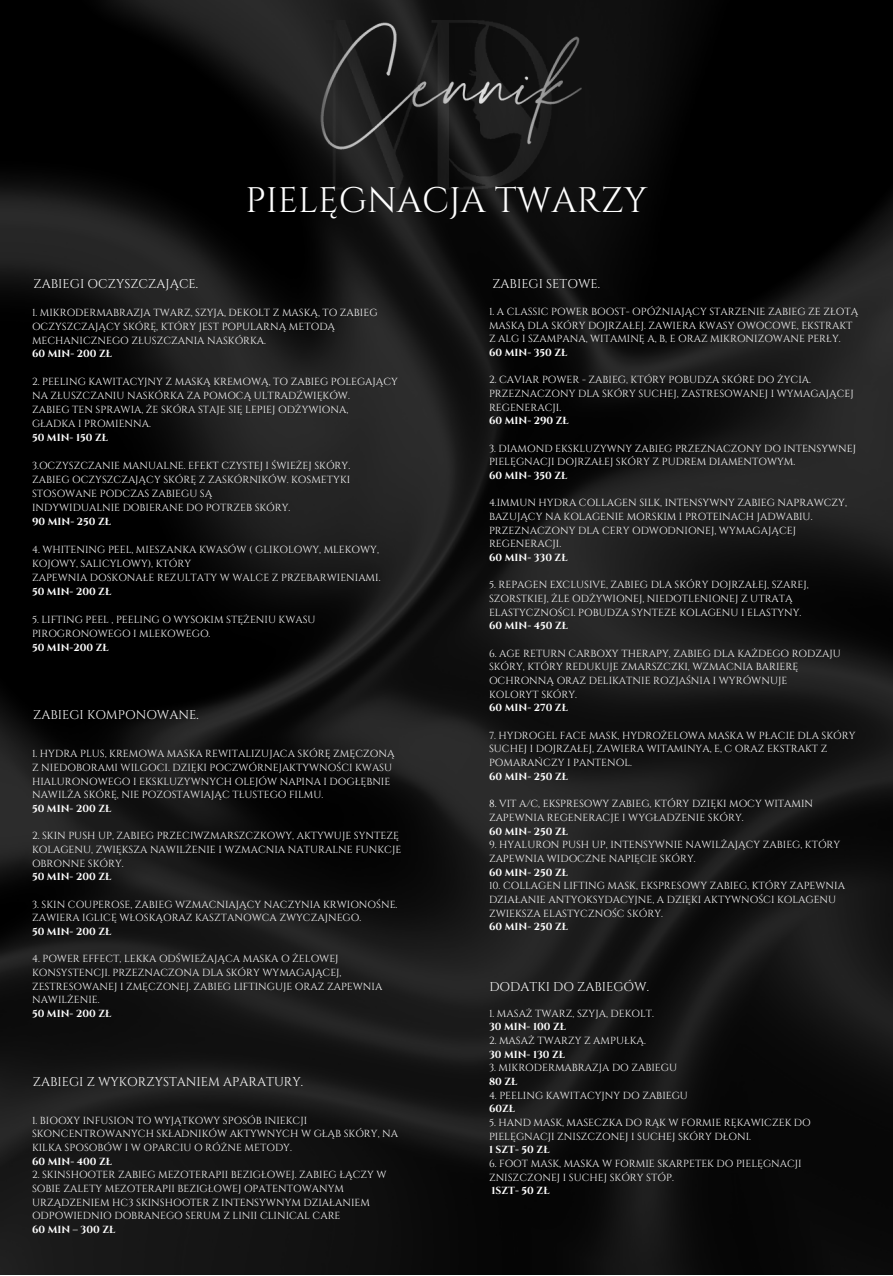
<style>
.page{position:relative;width:893px;height:1276px;background:#fff}
.page>*{position:absolute;margin:0;border:0;box-sizing:border-box;transform-origin:0 0}
.t1{font:35.4px "Cinzel";color:#fff}
.t2{font:12.6px "Cinzel";color:#fff}
.t3{font:10.2px/13.6px "Cinzel";color:#fff}
.t4{font:700 10.2px "Cinzel";color:#fff}
</style>
<div class="page">
<img style="left:0;top:0;width:892px;height:1275px">
<img style="left:316px;top:152px;width:260px;height:62px">
<img style="left:289px;top:20px;width:314px;height:132px">
<p class="t1" style="left:245px;top:177px;width:403px">PIELĘGNACJA TWARZY</p>
<p class="t2" style="left:34px;top:275px;width:166px">ZABIEGI OCZYSZCZAJĄCE.</p>
<p class="t3" style="left:32px;top:305px;width:347px">1. MIKRODERMABRAZJA TWARZ, SZYJA, DEKOLT Z MASKĄ, TO ZABIEG<br>OCZYSZCZAJĄCY SKÓRĘ, KTÓRY JEST POPULARNĄ METODĄ<br>MECHANICZNEGO ZŁUSZCZANIA NASKÓRKA.</p>
<p class="t4" style="left:32px;top:348px;width:82px">60 MIN- 200 ZŁ</p>
<p class="t3" style="left:32px;top:375px;width:367px">2. PEELING KAWITACYJNY Z MASKĄ KREMOWĄ, TO ZABIEG POLEGAJĄCY<br>NA ZŁUSZCZANIU NASKÓRKA ZA POMOCĄ ULTRADŹWIĘKÓW.</p>
<p class="t3" style="left:32px;top:403px;width:318px">ZABIEG TEN SPRAWIA, ŻE SKÓRA STAJE SIĘ LEPIEJ ODŻYWIONA,</p>
<p class="t3" style="left:32px;top:417px;width:120px">GŁADKA I PROMIENNA.</p>
<p class="t4" style="left:32px;top:431px;width:78px">50 MIN- 150 ZŁ</p>
<p class="t3" style="left:32px;top:459px;width:319px">3.OCZYSZCZANIE MANUALNE. EFEKT CZYSTEJ I ŚWIEŻEJ SKÓRY.</p>
<p class="t3" style="left:32px;top:473px;width:319px">ZABIEG OCZYSZCZAJĄCY SKÓRĘ Z ZASKÓRNIKÓW. KOSMETYKI<br>STOSOWANE PODCZAS ZABIEGU SĄ</p>
<p class="t3" style="left:32px;top:501px;width:260px">INDYWIDUALNIE DOBIERANE DO POTRZEB SKÓRY.</p>
<p class="t4" style="left:32px;top:515px;width:81px">90 MIN- 250 ZŁ</p>
<p class="t3" style="left:32px;top:543px;width:348px">4. WHITENING PEEL, MIESZANKA KWASÓW ( GLIKOLOWY, MLEKOWY,<br>KOJOWY, SALICYLOWY), KTÓRY</p>
<p class="t3" style="left:32px;top:571px;width:350px">ZAPEWNIA DOSKONAŁE REZULTATY W WALCE Z PRZEBARWIENIAMI.</p>
<p class="t4" style="left:32px;top:585px;width:81px">50 MIN- 200 ZŁ</p>
<p class="t3" style="left:32px;top:613px;width:285px">5. LIFTING PEEL , PEELING O WYSOKIM STĘŻENIU KWASU<br>PIROGRONOWEGO I MLEKOWEGO.</p>
<p class="t4" style="left:32px;top:641px;width:78px">50 MIN-200 ZŁ</p>
<p class="t2" style="left:33px;top:707px;width:167px">ZABIEGI KOMPONOWANE.</p>
<p class="t3" style="left:32px;top:747px;width:364px">1. HYDRA PLUS, KREMOWA MASKA REWITALIZUJACA SKÓRĘ ZMĘCZONĄ Z NIEDOBORAMI WILGOCI. DZIĘKI POCZWÓRNEJAKTYWNOŚCI KWASU HIALURONOWEGO I EKSKLUZYWNYCH OLEJÓW NAPINA I DOGŁĘBNIE NAWILŻA SKÓRĘ, NIE POZOSTAWIAJĄC TŁUSTEGO FILMU.</p>
<p class="t4" style="left:32px;top:802px;width:81px">50 MIN- 200 ZŁ</p>
<p class="t3" style="left:32px;top:829px;width:371px">2. SKIN PUSH UP, ZABIEG PRZECIWZMARSZCZKOWY, AKTYWUJE SYNTEZĘ<br>KOLAGENU, ZWIĘKSZA NAWILŻENIE I WZMACNIA NATURALNE FUNKCJE<br>OBRONNE SKÓRY.</p>
<p class="t4" style="left:32px;top:870px;width:81px">50 MIN- 200 ZŁ</p>
<p class="t3" style="left:32px;top:898px;width:367px">3. SKIN COUPEROSE, ZABIEG WZMACNIAJĄCY NACZYNIA KRWIONOŚNE.<br>ZAWIERA IGLICĘ WŁOSKĄORAZ KASZTANOWCA ZWYCZAJNEGO.</p>
<p class="t4" style="left:32px;top:925px;width:81px">50 MIN- 200 ZŁ</p>
<p class="t3" style="left:32px;top:952px;width:352px">4. POWER EFFECT, LEKKA ODŚWIEŻAJĄCA MASKA O ŻELOWEJ<br>KONSYSTENCJI. PRZEZNACZONA DLA SKÓRY WYMAGAJĄCEJ,<br>ZESTRESOWANEJ I ZMĘCZONEJ. ZABIEG LIFTINGUJE ORAZ ZAPEWNIA</p>
<p class="t3" style="left:32px;top:993px;width:69px">NAWILŻENIE.</p>
<p class="t4" style="left:32px;top:1007px;width:81px">50 MIN- 200 ZŁ</p>
<p class="t2" style="left:33px;top:1073px;width:272px">ZABIEGI Z WYKORZYSTANIEM APARATURY.</p>
<p class="t3" style="left:32px;top:1114px;width:367px">1. BIOOXY INFUSION TO WYJĄTKOWY SPOSÓB INIEKCJI<br>SKONCENTROWANYCH SKŁADNIKÓW AKTYWNYCH W GŁĄB SKÓRY, NA<br>KILKA SPOSOBÓW I W OPARCIU O RÓŻNE METODY.</p>
<p class="t4" style="left:32px;top:1155px;width:82px">60 MIN- 400 ZŁ</p>
<p class="t3" style="left:32px;top:1168px;width:356px">2. SKINSHOOTER ZABIEG MEZOTERAPII BEZIGŁOWEJ. ZABIEG ŁĄCZY W<br>SOBIE ZALETY MEZOTERAPII BEZIGŁOWEJ OPATENTOWANYM<br>URZĄDZENIEM HC3 SKINSHOOTER Z INTENSYWNYM DZIAŁANIEM</p>
<p class="t3" style="left:32px;top:1209px;width:310px">ODPOWIEDNIO DOBRANEGO SERUM Z LINII CLINICAL CARE</p>
<p class="t4" style="left:32px;top:1223px;width:85px">60 MIN – 300 ZŁ</p>
<p class="t2" style="left:492px;top:275px;width:109px">ZABIEGI SETOWE.</p>
<p class="t3" style="left:489px;top:305px;width:371px">1. A CLASSIC POWER BOOST- OPÓŻNIAJĄCY STARZENIE ZABIEG ZE ZŁOTĄ<br>MASKĄ DLA SKÓRY DOJRZAŁEJ. ZAWIERA KWASY OWOCOWE, EKSTRAKT<br>Z ALG I SZAMPANA, WITAMINĘ A, B, E ORAZ MIKRONIZOWANE PERŁY.</p>
<p class="t4" style="left:489px;top:346px;width:80px">60 MIN- 350 ZŁ</p>
<p class="t3" style="left:489px;top:373px;width:366px">2. CAVIAR POWER - ZABIEG, KTÓRY POBUDZA SKÓRE DO ŻYCIA.<br>PRZEZNACZONY DLA SKÓRY SUCHEJ, ZASTRESOWANEJ I WYMAGAJĄCEJ<br>REGENERACJI.</p>
<p class="t4" style="left:489px;top:414px;width:81px">60 MIN- 290 ZŁ</p>
<p class="t3" style="left:489px;top:442px;width:368px">3. DIAMOND EKSKLUZYWNY ZABIEG PRZEZNACZONY DO INTENSYWNEJ<br>PIELĘGNACJI DOJRZAŁEJ SKÓRY Z PUDREM DIAMENTOWYM.</p>
<p class="t4" style="left:489px;top:469px;width:80px">60 MIN- 350 ZŁ</p>
<p class="t3" style="left:489px;top:496px;width:359px">4.IMMUN HYDRA COLLAGEN SILK, INTENSYWNY ZABIEG NAPRAWCZY,<br>BAZUJĄCY NA KOLAGENIE MORSKIM I PROTEINACH JADWABIU.<br>PRZEZNACZONY DLA CERY ODWODNIONEJ, WYMAGAJĄCEJ</p>
<p class="t3" style="left:489px;top:537px;width:74px">REGENERACJI.</p>
<p class="t4" style="left:489px;top:551px;width:80px">60 MIN- 330 ZŁ</p>
<p class="t3" style="left:489px;top:578px;width:321px">5. REPAGEN EXCLUSIVE, ZABIEG DLA SKÓRY DOJRZAŁEJ, SZAREJ,<br>SZORSTKIEJ, ŻLE ODŻYWIONEJ, NIEDOTLENIONEJ Z UTRATĄ<br>ELASTYCZNOŚCI. POBUDZA SYNTEZE KOLAGENU I ELASTYNY.</p>
<p class="t4" style="left:489px;top:619px;width:81px">60 MIN- 450 ZŁ</p>
<p class="t3" style="left:489px;top:647px;width:353px">6. AGE RETURN CARBOXY THERAPY, ZABIEG DLA KAŻDEGO RODZAJU<br>SKÓRY, KTÓRY REDUKUJE ZMARSZCZKI, WZMACNIA BARIERĘ<br>OCHRONNĄ ORAZ DELIKATNIE ROZJAŚNIA I WYRÓWNUJE</p>
<p class="t3" style="left:489px;top:688px;width:90px">KOLORYT SKÓRY.</p>
<p class="t4" style="left:489px;top:701px;width:81px">60 MIN- 270 ZŁ</p>
<p class="t3" style="left:489px;top:729px;width:368px">7. HYDROGEL FACE MASK, HYDROŻELOWA MASKA W PŁACIE DLA SKÓRY<br>SUCHEJ I DOJRZAŁEJ, ZAWIERA WITAMINYA, E, C ORAZ EKSTRAKT Z<br>POMARAŃCZY I PANTENOL.</p>
<p class="t4" style="left:489px;top:770px;width:81px">60 MIN- 250 ZŁ</p>
<p class="t3" style="left:489px;top:797px;width:326px">8. VIT A/C, EKSPRESOWY ZABIEG, KTÓRY DZIĘKI MOCY WITAMIN<br>ZAPEWNIA REGENERACJE I WYGŁADZENIE SKÓRY.</p>
<p class="t4" style="left:489px;top:824px;width:81px">60 MIN- 250 ZŁ</p>
<p class="t3" style="left:489px;top:838px;width:353px">9. HYALURON PUSH UP, INTENSYWNIE NAWILŻAJĄCY ZABIEG, KTÓRY<br>ZAPEWNIA WIDOCZNE NAPIĘCIE SKÓRY.</p>
<p class="t4" style="left:489px;top:865px;width:81px">60 MIN- 250 ZŁ</p>
<p class="t3" style="left:489px;top:879px;width:357px">10. COLLAGEN LIFTING MASK, EKSPRESOWY ZABIEG, KTÓRY ZAPEWNIA<br>DZIAŁANIE ANTYOKSYDACYJNE, A DZIĘKI AKTYWNOŚCI KOLAGENU<br>ZWIEKSZA ELASTYCZNOŚC SKÓRY.</p>
<p class="t4" style="left:489px;top:920px;width:81px">60 MIN- 250 ZŁ</p>
<p class="t2" style="left:489px;top:979px;width:161px">DODATKI DO ZABIEGÓW.</p>
<p class="t3" style="left:489px;top:1007px;width:166px">1. MASAŻ TWARZ, SZYJA, DEKOLT.</p>
<p class="t4" style="left:489px;top:1020px;width:79px">30 MIN- 100 ZŁ</p>
<p class="t3" style="left:489px;top:1034px;width:158px">2. MASAŻ TWARZY Z AMPUŁKĄ.</p>
<p class="t4" style="left:489px;top:1048px;width:78px">30 MIN- 130 ZŁ</p>
<p class="t3" style="left:489px;top:1061px;width:189px">3. MIKRODERMABRAZJA DO ZABIEGU</p>
<p class="t4" style="left:489px;top:1075px;width:30px">80 ZŁ</p>
<p class="t3" style="left:489px;top:1089px;width:200px">4. PEELING KAWITACYJNY DO ZABIEGU</p>
<p class="t4" style="left:489px;top:1102px;width:28px">60ZŁ</p>
<p class="t3" style="left:489px;top:1116px;width:323px">5. HAND MASK, MASECZKA DO RĄK W FORMIE RĘKAWICZEK DO<br>PIELĘGNACJI ZNISZCZONEJ I SUCHEJ SKÓRY DŁONI.</p>
<p class="t4" style="left:489px;top:1143px;width:62px">1 SZT- 50 ZŁ</p>
<p class="t3" style="left:489px;top:1157px;width:314px">6. FOOT MASK, MASKA W FORMIE SKARPETEK DO PIELĘGNACJI<br>ZNISZCZONEJ I SUCHEJ SKÓRY STÓP.</p>
<p class="t4" style="left:491px;top:1184px;width:60px">1SZT- 50 ZŁ</p>
</div>
